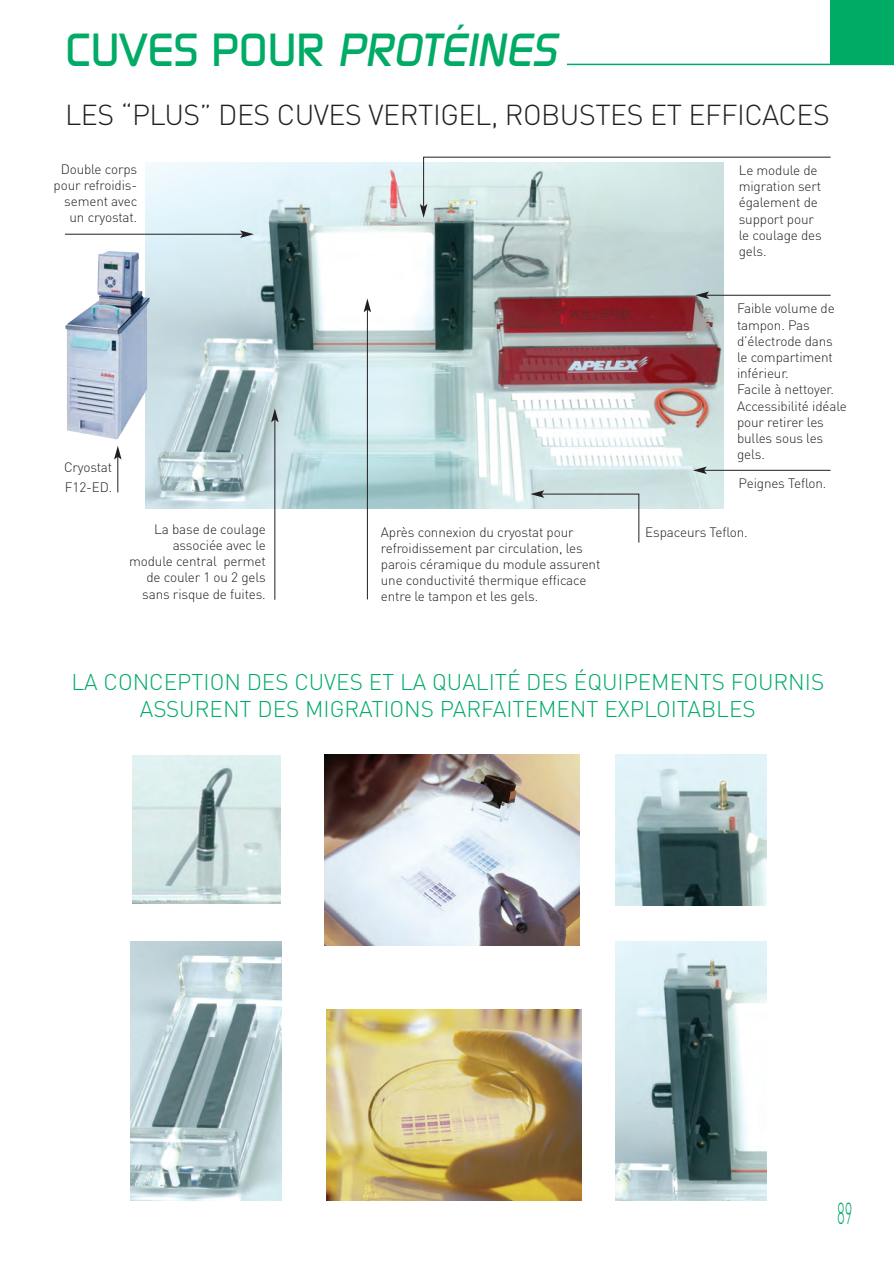
<style>
.page{position:relative;width:894px;height:1264px;background:#fff}
.page>*{position:absolute;margin:0;border:0;box-sizing:border-box;transform-origin:0 0}
.t1{font:500 45px "Digital";color:#00ab66}
.t2{font:300 30px "DIN";color:#00ab66;scale:.5 1}
.t3{font:300 28.5px "DIN";letter-spacing:-.015em;color:#231f20}
.t4{font:300 22.5px/27px "DIN";color:#00ab66;text-align:center}
.t5{font:300 13.5px/16.2px "DIN";letter-spacing:-.01em;color:#231f20}
.s1{font-style:italic}
</style>
<div class="page">
<div style="left:830px;top:0;width:64px;height:65px;background:#00ab66"></div>
<hr style="left:567px;top:64px;width:327px;height:1px;background:#00ab66">
<img style="left:326px;top:1009px;width:256px;height:191px">
<img style="left:324px;top:754px;width:255px;height:191px">
<img style="left:146px;top:162px;width:577px;height:346px">
<img style="left:616px;top:754px;width:151px;height:151px">
<img style="left:132px;top:755px;width:149px;height:149px">
<img style="left:616px;top:941px;width:151px;height:259px">
<img style="left:131px;top:941px;width:151px;height:259px">
<img style="left:65px;top:251px;width:85px;height:188px">
<hr style="left:274px;top:420px;width:1px;height:180px;background:#231f20">
<svg style="left:271px;top:408px;width:8px;height:14px"></svg>
<hr style="left:117px;top:457px;width:1px;height:35px;background:#231f20">
<svg style="left:114px;top:446px;width:8px;height:13px"></svg>
<hr style="left:367px;top:310px;width:1px;height:289px;background:#231f20">
<svg style="left:364px;top:298px;width:7px;height:14px"></svg>
<hr style="left:704px;top:470px;width:126px;height:1px;background:#231f20">
<svg style="left:693px;top:466px;width:14px;height:8px"></svg>
<svg style="left:420px;top:156px;width:411px;height:62px"></svg>
<hr style="left:706px;top:295px;width:124px;height:1px;background:#231f20">
<svg style="left:695px;top:291px;width:14px;height:8px"></svg>
<svg style="left:530px;top:490px;width:109px;height:53px"></svg>
<hr style="left:65px;top:234px;width:178px;height:1px;background:#231f20">
<svg style="left:240px;top:230px;width:14px;height:8px"></svg>
<h1 class="t1" style="left:65px;top:24px;width:493px">CUVES POUR <span class="s1">PROTÉINES</span></h1>
<h3 class="t3" style="left:65px;top:99px;width:766px">LES “PLUS” DES CUVES VERTIGEL, ROBUSTES ET EFFICACES</h3>
<p class="t5" style="left:54px;top:161px;width:85px;text-align:right">Double corps pour refroidis&shy;sement avec un cryostat.</p>
<p class="t5" style="left:64px;top:457px;width:50px;line-height:20.4px">Cryostat<br>F12-ED.</p>
<p class="t5" style="left:129px;top:521px;width:138px;text-align:right">La base de coulage associée avec le module central permet de couler 1 ou 2 gels sans risque de fuites.</p>
<p class="t5" style="left:381px;top:524px;width:221px">Après connexion du cryostat pour refroidissement par circulation, les parois céramique du module assurent une conductivité thermique efficace entre le tampon et les gels.</p>
<p class="t5" style="left:739px;top:162px;width:85px">Le module de migration sert également de support pour le coulage des gels.</p>
<p class="t5" style="left:737px;top:300px;width:111px">Faible volume de tampon. Pas d’électrode dans<br>le compartiment inférieur.<br>Facile à nettoyer.<br>Accessibilité idéale pour retirer les bulles sous les gels.</p>
<p class="t5" style="left:738px;top:475px;width:89px">Peignes Teflon.</p>
<p class="t5" style="left:645px;top:524px;width:104px">Espaceurs Teflon.</p>
<h3 class="t4" style="left:71px;top:668px;width:754px">LA CONCEPTION DES CUVES ET LA QUALITÉ DES ÉQUIPEMENTS FOURNIS<br>ASSURENT DES MIGRATIONS PARFAITEMENT EXPLOITABLES</h3>
<h2 class="t2" style="left:837px;top:1195px;width:32px">89</h2>
</div>
